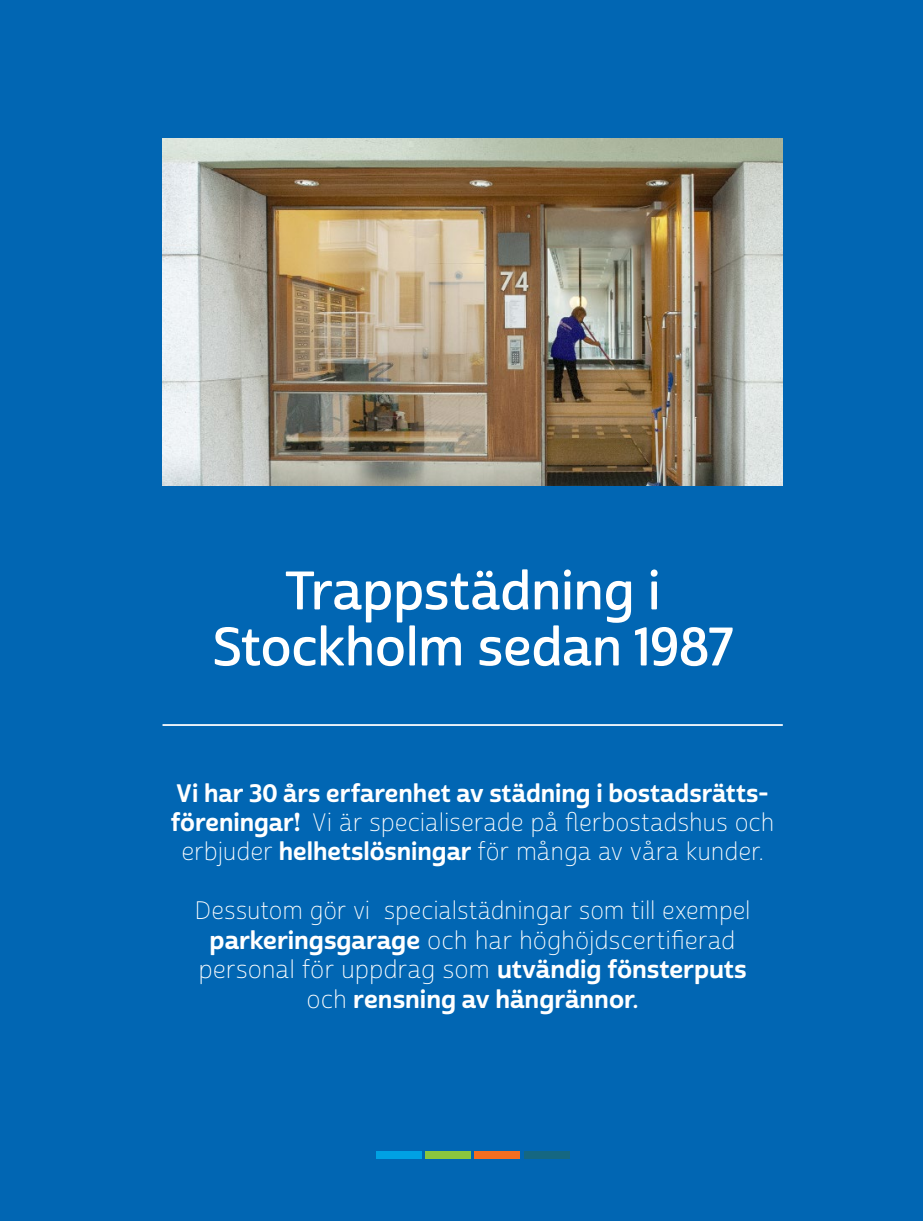
<style>
.page{position:relative;width:923px;height:1221px;background:#fff}
.page>*{position:absolute;margin:0;border:0;box-sizing:border-box;transform-origin:0 0}
.t1{font:52.5px/56px "Cabrito Sans Nor Dem";letter-spacing:-.005em;color:#fff;text-align:center}
.t2{font:24.5px/29.4px "Cabrito Sans Nor Thi";letter-spacing:-.005em;color:#fff;text-align:center}
.t3{font:24.5px "Cabrito Sans Nor Bol";color:#fff}
.s1{font-family:"Cabrito Sans Nor Bol"}
.s2{font-family:"Cabrito Sans Nor Thi"}
.s3{font-family:"Cabrito Sans Nor Dem"}
</style>
<div class="page">
<div style="left:0;top:0;width:923px;height:1220px;background:#0166b3"></div>
<img style="left:162px;top:139px;width:621px;height:346px">
<hr style="left:162px;top:724px;width:621px;height:2px;background:#fff">
<div style="left:376px;top:1151px;width:45px;height:7px;background:#00a1e3"></div>
<div style="left:425px;top:1151px;width:46px;height:7px;background:#8bc63e"></div>
<div style="left:474px;top:1151px;width:46px;height:7px;background:#f36e21"></div>
<div style="left:524px;top:1151px;width:45px;height:7px;background:#156781"></div>
<h1 class="t1" style="left:212px;top:564px;width:522px">Trappstädning i<br>Stockholm sedan 1987</h1>
<p class="t3" style="left:176px;top:777px;width:594px">Vi har 30 års erfarenhet av städning i bostadsrätts-</p>
<p class="t2" style="left:171px;top:808px;width:605px"><span class="s1">föreningar!</span> Vi är specialiserade på flerbostadshus och erbjuder <span class="s1">helhetslösningar</span> för många av våra kunder.</p>
<p class="t2" style="left:195px;top:896px;width:557px">Dessutom gör vi specialstädningar som till exempel <span class="s1">parkeringsgarage</span> och har höghöjdscertifierad personal för uppdrag som <span class="s1">utvändig fönsterputs</span></p>
<p class="t3" style="left:306px;top:983px;width:334px"><span class="s2">och</span> rensning av hängrännor<span class="s3">.</span></p>
</div>
